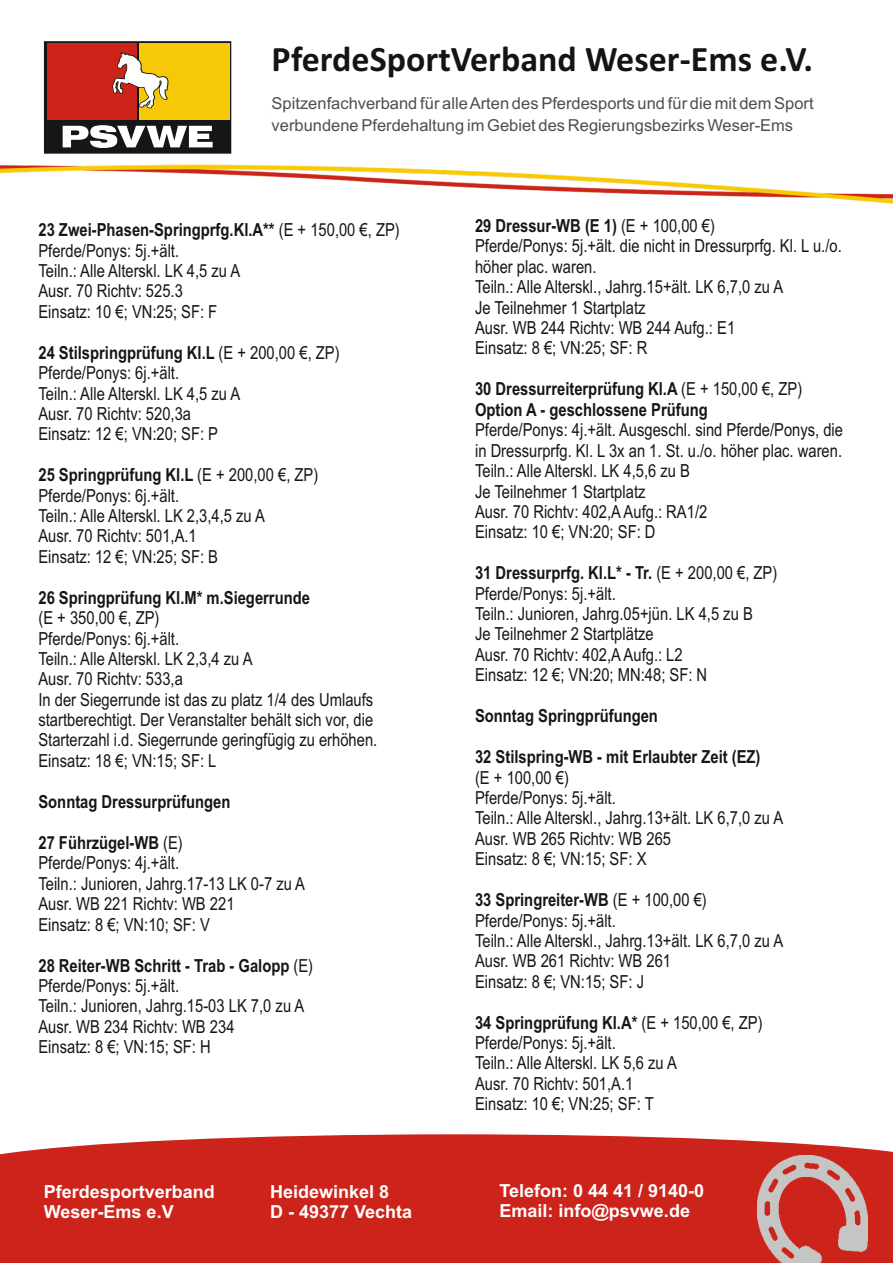
<style>
.page{position:relative;width:893px;height:1263px;background:#fff}
.page>*{position:absolute;margin:0;border:0;box-sizing:border-box;transform-origin:0 0}
.t1{font:700 36px "Calibri";color:#141415}
.t2{font:18px/20.4px "Arial Narrow";color:#151616}
.t3{font:700 18px/20.5px "Arial Narrow";color:#151616}
.t4{font:700 18px/20.1px "Arial";color:#fff}
.t5{font:16.5px/21.8px "Arial";color:#4e4e4d}
.s1{font-weight:700}
.s2{font-weight:400}
</style>
<div class="page">
<div style="left:0;top:1167px;width:893px;height:96px;background:#cc241b"></div>
<svg style="left:0;top:1134px;width:893px;height:66px;fill:#cc241b"></svg>
<svg style="left:44px;top:41px;width:187px;height:107px;background:#bb7837"></svg>
<img style="left:758px;top:1156px;width:110px;height:107px">
<img style="left:1px;top:148px;width:892px;height:56px">
<h1 class="t1" style="left:272px;top:44px;width:543px">PferdeSportVerband Weser-Ems e.V.</h1>
<p class="t5" style="left:272px;top:94px;width:544px">Spitzenfachverband für alle Arten des Pferdesports und für die mit dem Sport verbundene Pferdehaltung im Gebiet des Regierungsbezirks Weser-Ems</p>
<p class="t2" style="left:38px;top:221px;width:363px"><span class="s1">23 Zwei-Phasen-Springprfg.Kl.A**</span> (E + 150,00 €, ZP)<br>Pferde/Ponys: 5j.+ält.<br>Teiln.: Alle Alterskl. LK 4,5 zu A<br>Ausr. 70 Richtv: 525.3<br>Einsatz: 10 €; VN:25; SF: F</p>
<p class="t2" style="left:38px;top:344px;width:303px"><span class="s1">24 Stilspringprüfung Kl.L</span> (E + 200,00 €, ZP)<br>Pferde/Ponys: 6j.+ält.<br>Teiln.: Alle Alterskl. LK 4,5 zu A<br>Ausr. 70 Richtv: 520,3a<br>Einsatz: 12 €; VN:20; SF: P</p>
<p class="t2" style="left:38px;top:466px;width:281px"><span class="s1">25 Springprüfung Kl.L</span> (E + 200,00 €, ZP)<br>Pferde/Ponys: 6j.+ält.<br>Teiln.: Alle Alterskl. LK 2,3,4,5 zu A<br>Ausr. 70 Richtv: 501,A.1<br>Einsatz: 12 €; VN:25; SF: B</p>
<p class="t3" style="left:38px;top:589px;width:273px">26 Springprüfung Kl.M* m.Siegerrunde</p>
<p class="t2" style="left:38px;top:609px;width:340px">(E + 350,00 €, ZP)<br>Pferde/Ponys: 6j.+ält.<br>Teiln.: Alle Alterskl. LK 2,3,4 zu A<br>Ausr. 70 Richtv: 533,a<br>In der Siegerrunde ist das zu platz 1/4 des Umlaufs startberechtigt. Der Veranstalter behält sich vor, die Starterzahl i.d. Siegerrunde geringfügig zu erhöhen.<br>Einsatz: 18 €; VN:15; SF: L</p>
<p class="t3" style="left:38px;top:793px;width:193px">Sonntag Dressurprüfungen</p>
<p class="t2" style="left:38px;top:834px;width:268px"><span class="s1">27 Führzügel-WB</span> (E)<br>Pferde/Ponys: 4j.+ält.<br>Teiln.: Junioren, Jahrg.17-13 LK 0-7 zu A<br>Ausr. WB 221 Richtv: WB 221<br>Einsatz: 8 €; VN:10; SF: V</p>
<p class="t2" style="left:38px;top:957px;width:276px"><span class="s1">28 Reiter-WB Schritt - Trab - Galopp</span> (E)<br>Pferde/Ponys: 5j.+ält.<br>Teiln.: Junioren, Jahrg.15-03 LK 7,0 zu A<br>Ausr. WB 234 Richtv: WB 234<br>Einsatz: 8 €; VN:15; SF: H</p>
<p class="t2" style="left:475px;top:217px;width:368px"><span class="s1">29 Dressur-WB (E 1)</span> (E + 100,00 €)<br>Pferde/Ponys: 5j.+ält. die nicht in Dressurprfg. Kl. L u./o. höher plac. waren.<br>Teiln.: Alle Alterskl., Jahrg.15+ält. LK 6,7,0 zu A<br>Je Teilnehmer 1 Startplatz<br>Ausr. WB 244 Richtv: WB 244 Aufg.: E1<br>Einsatz: 8 €; VN:25; SF: R</p>
<p class="t3" style="left:475px;top:380px;width:329px">30 Dressurreiterprüfung Kl.A <span class="s2">(E + 150,00 €, ZP)<br></span>Option A - geschlossene Prüfung</p>
<p class="t2" style="left:475px;top:421px;width:370px">Pferde/Ponys: 4j.+ält. Ausgeschl. sind Pferde/Ponys, die in Dressurprfg. Kl. L 3x an 1. St. u./o. höher plac. waren.<br>Teiln.: Alle Alterskl. LK 4,5,6 zu B<br>Je Teilnehmer 1 Startplatz<br>Ausr. 70 Richtv: 402,A Aufg.: RA1/2<br>Einsatz: 10 €; VN:20; SF: D</p>
<p class="t2" style="left:475px;top:564px;width:304px"><span class="s1">31 Dressurprfg. Kl.L* - Tr.</span> (E + 200,00 €, ZP)<br>Pferde/Ponys: 5j.+ält.<br>Teiln.: Junioren, Jahrg.05+jün. LK 4,5 zu B<br>Je Teilnehmer 2 Startplätze<br>Ausr. 70 Richtv: 402,A Aufg.: L2<br>Einsatz: 12 €; VN:20; MN:48; SF: N</p>
<p class="t3" style="left:475px;top:707px;width:184px">Sonntag Springprüfungen</p>
<p class="t3" style="left:475px;top:748px;width:287px">32 Stilspring-WB - mit Erlaubter Zeit (EZ)</p>
<p class="t2" style="left:475px;top:769px;width:310px">(E + 100,00 €)<br>Pferde/Ponys: 5j.+ält.<br>Teiln.: Alle Alterskl., Jahrg.13+ält. LK 6,7,0 zu A<br>Ausr. WB 265 Richtv: WB 265<br>Einsatz: 8 €; VN:15; SF: X</p>
<p class="t2" style="left:475px;top:891px;width:310px"><span class="s1">33 Springreiter-WB</span> (E + 100,00 €)<br>Pferde/Ponys: 5j.+ält.<br>Teiln.: Alle Alterskl., Jahrg.13+ält. LK 6,7,0 zu A<br>Ausr. WB 261 Richtv: WB 261<br>Einsatz: 8 €; VN:15; SF: J</p>
<p class="t2" style="left:475px;top:1014px;width:289px"><span class="s1">34 Springprüfung Kl.A*</span> (E + 150,00 €, ZP)<br>Pferde/Ponys: 5j.+ält.<br>Teiln.: Alle Alterskl. LK 5,6 zu A<br>Ausr. 70 Richtv: 501,A.1<br>Einsatz: 10 €; VN:25; SF: T</p>
<p class="t4" style="left:44px;top:1183px;width:173px">Pferdesportverband<br>Weser-Ems e.V</p>
<p class="t4" style="left:270px;top:1183px;width:144px">Heidewinkel 8<br>D - 49377 Vechta</p>
<p class="t4" style="left:499px;top:1182px;width:206px">Telefon: 0 44 41 / 9140-0<br>Email: info@psvwe.de</p>
</div>
